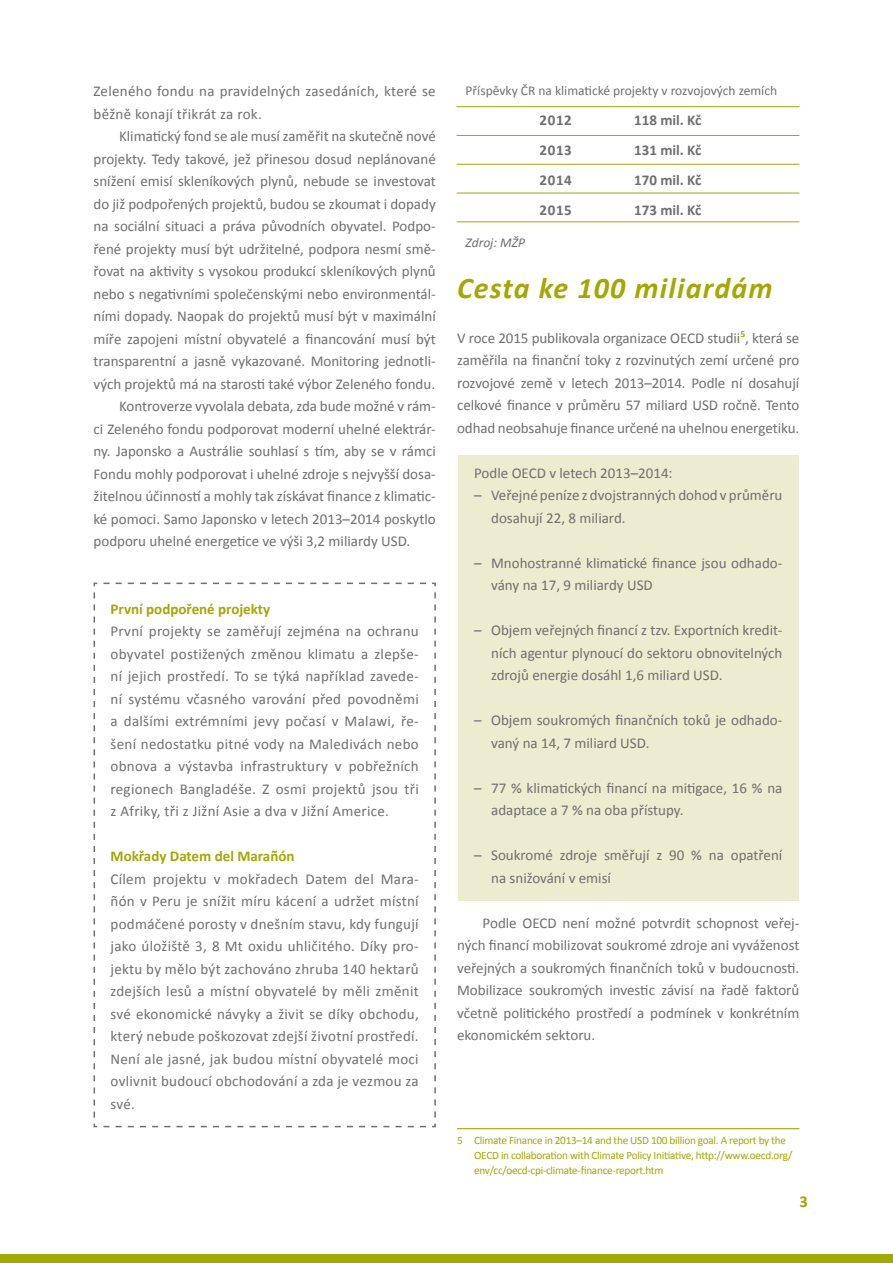
<style>
.page{position:relative;width:893px;height:1263px;background:#fff}
.page>*{position:absolute;margin:0;border:0;box-sizing:border-box;transform-origin:0 0}
.t1{font:italic 700 30px "Calibri";letter-spacing:.04em;color:#a2a900}
.t2{font:700 16.65px "Calibri";color:#a2a900}
.t3{font:15px/22.5px "Calibri";color:#706f6f;text-align:justify}
.t4{font:15px/22.5px "Calibri";letter-spacing:.02em;color:#706f6f}
.t5{font:700 15px "Calibri";color:#706f6f}
.t6{font:700 15px "Calibri";color:#a2a900}
.t7{font:13.5px "Calibri";color:#706f6f}
.t8{font:italic 13.5px "Calibri";color:#706f6f}
.t9{font:11.25px/15px "Calibri";letter-spacing:-.025em;color:#a2a900}
</style>
<div class="page">
<div style="left:0;top:1254px;width:893px;height:9px;background:#a2a900"></div>
<svg style="left:93px;top:582px;width:343px;height:546px"></svg>
<div style="left:458px;top:455px;width:341px;height:446px;background:#ebecd0"></div>
<hr style="left:457px;top:1128px;width:342px;height:1px;background:#a2a900">
<hr style="left:457px;top:135px;width:342px;height:1px;background:#a2a900">
<hr style="left:457px;top:164px;width:342px;height:1px;background:#a2a900">
<hr style="left:457px;top:193px;width:342px;height:1px;background:#a2a900">
<hr style="left:457px;top:221px;width:342px;height:1px;background:#a2a900">
<hr style="left:457px;top:106px;width:342px;height:1px;background:#a2a900">
<p class="t4" style="left:94px;top:80px;width:344px">Zeleného fondu na pravidelných zasedáních, které se běžně konají třikrát za rok.</p>
<p class="t3" style="left:119px;top:125px;width:318px">Klimatický fond se ale musí zaměřit na skutečně nové</p>
<p class="t3" style="left:94px;top:148px;width:344px">projekty. Tedy takové, jež přinesou dosud neplánované</p>
<p class="t3" style="left:94px;top:170px;width:344px">snížení emisí skleníkových plynů, nebude se investovat</p>
<p class="t3" style="left:94px;top:193px;width:344px">do již podpořených projektů, budou se zkoumat i dopady</p>
<p class="t3" style="left:94px;top:215px;width:344px">na sociální situaci a práva původních obyvatel. Podpo-</p>
<p class="t3" style="left:94px;top:238px;width:344px">řené projekty musí být udržitelné, podpora nesmí smě-</p>
<p class="t3" style="left:94px;top:260px;width:344px">řovat na aktivity s vysokou produkcí skleníkových plynů</p>
<p class="t3" style="left:94px;top:283px;width:344px">nebo s negativními společenskými nebo environmentál-</p>
<p class="t3" style="left:94px;top:305px;width:344px">ními dopady. Naopak do projektů musí být v maximální</p>
<p class="t3" style="left:94px;top:328px;width:344px">míře zapojeni místní obyvatelé a financování musí být</p>
<p class="t3" style="left:94px;top:350px;width:344px">transparentní a jasně vykazované. Monitoring jednotli-</p>
<p class="t3" style="left:94px;top:373px;width:343px">vých projektů má na starosti také výbor Zeleného fondu.</p>
<p class="t3" style="left:119px;top:395px;width:318px">Kontroverze vyvolala debata, zda bude možné v rám-</p>
<p class="t3" style="left:94px;top:418px;width:344px">ci Zeleného fondu podporovat moderní uhelné elektrár-</p>
<p class="t3" style="left:94px;top:440px;width:344px">ny. Japonsko a Austrálie souhlasí s tím, aby se v rámci</p>
<p class="t3" style="left:94px;top:463px;width:344px">Fondu mohly podporovat i uhelné zdroje s nejvyšší dosa-</p>
<p class="t3" style="left:94px;top:485px;width:344px">žitelnou účinností a mohly tak získávat finance z klimatic-</p>
<p class="t3" style="left:94px;top:508px;width:344px">ké pomoci. Samo Japonsko v letech 2013–2014 poskytlo</p>
<p class="t3" style="left:94px;top:530px;width:318px">podporu uhelné energetice ve výši 3,2 miliardy USD.</p>
<p class="t6" style="left:111px;top:599px;width:161px">První podpořené projekty</p>
<p class="t3" style="left:111px;top:620px;width:310px">První projekty se zaměřují zejména na ochranu obyvatel postižených změnou klimatu a zlepše&shy;ní jejich prostředí. To se týká například zavede&shy;ní systému včasného varování před povodněmi a dalšími extrémními jevy počasí v Malawi, ře&shy;šení nedostatku pitné vody na Maledivách nebo obnova a výstavba infrastruktury v pobřežních regionech Bangladéše. Z osmi projektů jsou tři z Afriky, tři z Jižní Asie a dva v Jižní Americe.</p>
<p class="t6" style="left:111px;top:847px;width:185px">Mokřady Datem del Marañón</p>
<p class="t3" style="left:111px;top:868px;width:310px">Cílem projektu v mokřadech Datem del Mara&shy;ñón v Peru je snížit míru kácení a udržet místní podmáčené porosty v dnešním stavu, kdy fungují jako úložiště 3, 8 Mt oxidu uhličitého. Díky pro&shy;jektu by mělo být zachováno zhruba 140 hektarů zdejších lesů a místní obyvatelé by měli změnit své ekonomické návyky a živit se díky obchodu, který nebude poškozovat zdejší životní prostředí.<br>Není ale jasné, jak budou místní obyvatelé moci ovlivnit budoucí obchodování a zda je vezmou za své.</p>
<p class="t7" style="left:466px;top:82px;width:313px">Příspěvky ČR na klimatické projekty v rozvojových zemích</p>
<p class="t5" style="left:540px;top:111px;width:34px">2012</p>
<p class="t5" style="left:634px;top:111px;width:69px">118 mil. Kč</p>
<p class="t5" style="left:540px;top:141px;width:34px">2013</p>
<p class="t5" style="left:634px;top:141px;width:69px">131 mil. Kč</p>
<p class="t5" style="left:540px;top:171px;width:34px">2014</p>
<p class="t5" style="left:634px;top:171px;width:69px">170 mil. Kč</p>
<p class="t5" style="left:540px;top:201px;width:34px">2015</p>
<p class="t5" style="left:634px;top:201px;width:69px">173 mil. Kč</p>
<p class="t8" style="left:466px;top:233px;width:61px">Zdroj: MŽP</p>
<h1 class="t1" style="left:457px;top:269px;width:317px">Cesta ke 100 miliardám</h1>
<p class="t3" style="left:457px;top:326px;width:344px">V roce 2015 publikovala organizace OECD studii<sup>5</sup>, která se zaměřila na finanční toky z rozvinutých zemí určené pro rozvojové země v letech 2013–2014. Podle ní dosahují celkové finance v průměru 57 miliard USD ročně. Tento odhad neobsahuje finance určené na uhelnou energetiku.</p>
<p class="t3" style="left:474px;top:461px;width:200px">Podle OECD v letech 2013–2014:</p>
<p class="t3" style="left:491px;top:484px;width:293px;text-indent:-17px">– Veřejné peníze z dvojstranných dohod v průměru dosahují 22, 8 miliard.</p>
<p class="t3" style="left:491px;top:551px;width:293px;text-indent:-17px">– Mnohostranné klimatické finance jsou odhado&shy;vány na 17, 9 miliardy USD</p>
<p class="t3" style="left:491px;top:619px;width:293px;text-indent:-17px">– Objem veřejných financí z tzv. Exportních kredit&shy;ních agentur plynoucí do sektoru obnovitelných zdrojů energie dosáhl 1,6 miliard USD.</p>
<p class="t3" style="left:491px;top:709px;width:293px;text-indent:-17px">– Objem soukromých finančních toků je odhado&shy;vaný na 14, 7 miliard USD.</p>
<p class="t3" style="left:491px;top:776px;width:293px;text-indent:-17px">– 77 % klimatických financí na mitigace, 16 % na adaptace a 7 % na oba přístupy.</p>
<p class="t3" style="left:491px;top:844px;width:293px;text-indent:-17px">– Soukromé zdroje směřují z 90 % na opatření na snižování v emisí</p>
<p class="t3" style="left:457px;top:911px;width:344px;text-indent:26px">Podle OECD není možné potvrdit schopnost veřej&shy;ných financí mobilizovat soukromé zdroje ani vyváženost veřejných a soukromých finančních toků v budoucnosti.<br>Mobilizace soukromých investic závisí na řadě faktorů včetně politického prostředí a podmínek v konkrétním ekonomickém sektoru.</p>
<p class="t9" style="left:474px;top:1132px;width:320px;text-indent:-17px">5 Climate Finance in 2013–14 and the USD 100 billion goal. A report by the<br>OECD in collaboration with Climate Policy Initiative, http://www.oecd.org/ env/cc/oecd-cpi-climate-finance-report.htm</p>
<p class="t2" style="left:799px;top:1191px;width:10px">3</p>
</div>
